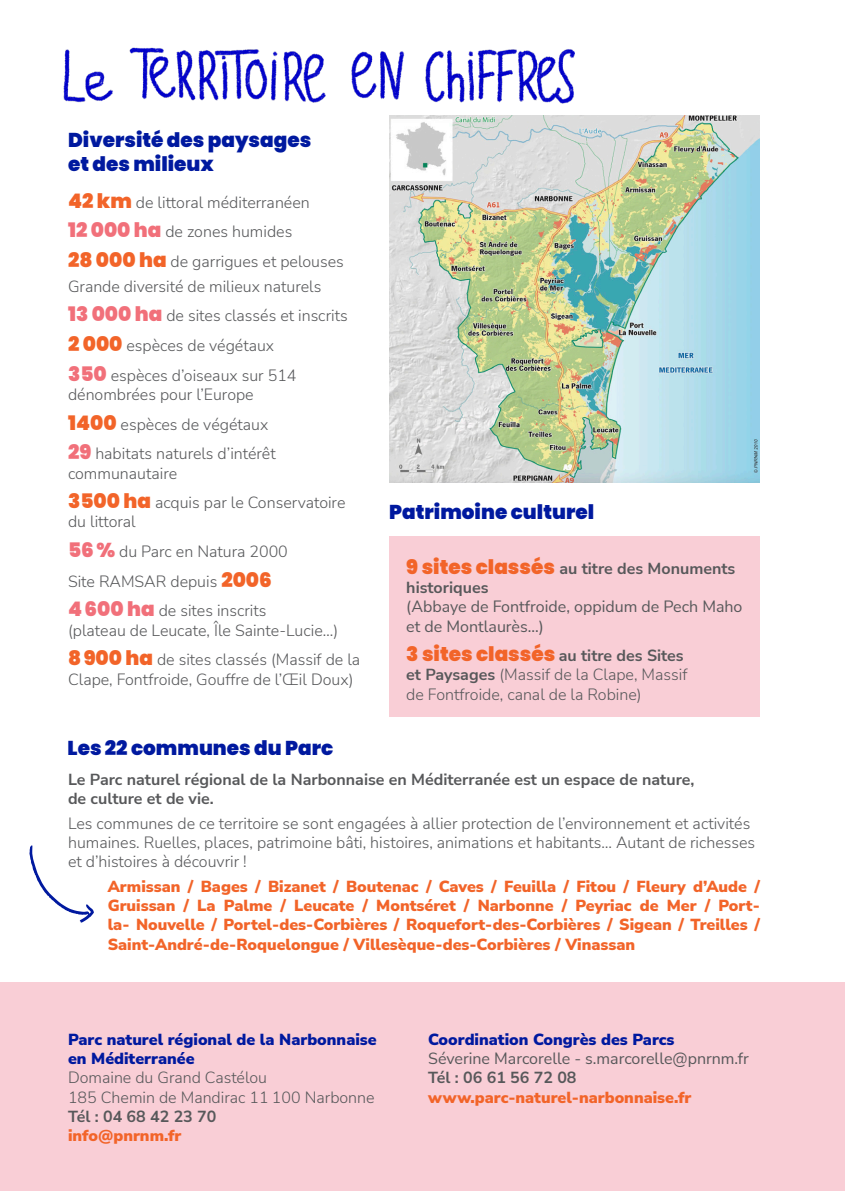
<style>
.page{position:relative;width:845px;height:1191px;background:#fff}
.page>*{position:absolute;margin:0;border:0;box-sizing:border-box;transform-origin:0 0}
.t1{font:900 20px/24px "Poppins";color:#00199f}
.t2{font:300 16px/19.2px "Nunito Sans";color:#57585a}
.t3{font:900 16px/19.2px "Nunito Sans";color:#f26429;text-align:justify}
.t4{font:700 16px/19.2px "Nunito Sans";color:#57585a}
.t5{font:16px/19.2px "Nunito Sans";color:#57585a}
.t6{font:900 16px/19.2px "Nunito Sans";color:#00199f}
.s1{font-family:"Poppins";font-weight:900;font-size:20px;color:#f26429}
.s2{font-family:"Poppins";font-weight:900;font-size:20px;color:#f1707a}
.s3{font-weight:700}
</style>
<div class="page">
<div style="left:0;top:982px;width:845px;height:209px;background:#f9ced6"></div>
<img style="left:389px;top:115px;width:371px;height:367px">
<div style="left:389px;top:536px;width:371px;height:180px;background:#f9ced6"></div>
<img style="left:63px;top:47px;width:511px;height:57px">
<svg style="left:29px;top:845px;width:65px;height:77px"></svg>
<p class="t1" style="left:68px;top:129px;width:245px">Diversité des paysages et des milieux</p>
<p class="t2" style="left:68px;top:192px;width:243px"><span class="s1">42 km</span> de littoral méditerranéen</p>
<p class="t2" style="left:68px;top:221px;width:226px"><span class="s2">12 000 ha</span> de zones humides</p>
<p class="t2" style="left:68px;top:251px;width:277px"><span class="s1">28 000 ha</span> de garrigues et pelouses</p>
<p class="t2" style="left:68px;top:276px;width:255px">Grande diversité de milieux naturels</p>
<p class="t2" style="left:68px;top:306px;width:281px"><span class="s2">13 000 ha</span> de sites classés et inscrits</p>
<p class="t2" style="left:68px;top:335px;width:208px"><span class="s1">2 000</span> espèces de végétaux</p>
<p class="t2" style="left:68px;top:365px;width:230px"><span class="s2">350</span> espèces d’oiseaux sur 514 dénombrées pour l’Europe</p>
<p class="t2" style="left:68px;top:414px;width:202px"><span class="s1">1400</span> espèces de végétaux</p>
<p class="t2" style="left:68px;top:443px;width:209px"><span class="s2">29</span> habitats naturels d’intérêt communautaire</p>
<p class="t2" style="left:68px;top:492px;width:279px"><span class="s1">3500 ha</span> acquis par le Conservatoire du littoral</p>
<p class="t2" style="left:68px;top:541px;width:221px"><span class="s2">56%</span> du Parc en Natura 2000</p>
<p class="t2" style="left:68px;top:571px;width:205px">Site RAMSAR depuis <span class="s1">2006</span></p>
<p class="t2" style="left:68px;top:601px;width:272px"><span class="s2">4600 ha</span> de sites inscrits<br>(plateau de Leucate, Île Sainte-Lucie…)</p>
<p class="t2" style="left:68px;top:649px;width:294px"><span class="s1">8900 ha</span> de sites classés (Massif de la<br>Clape, Fontfroide, Gouffre de l’Œil Doux)</p>
<p class="t1" style="left:68px;top:736px;width:267px">Les 22 communes du Parc</p>
<p class="t1" style="left:389px;top:500px;width:206px">Patrimoine culturel</p>
<p class="t4" style="left:406px;top:558px;width:330px"><span class="s1">9 sites classés</span> au titre des Monuments historiques</p>
<p class="t5" style="left:406px;top:596px;width:338px">(Abbaye de Fontfroide, oppidum de Pech Maho et de Montlaurès…)</p>
<p class="t2" style="left:406px;top:645px;width:283px"><span class="s1">3 sites classés</span> <span class="s3">au titre des Sites et Paysages</span> (Massif de la Clape, Massif de Fontfroide, canal de la Robine)</p>
<p class="t4" style="left:68px;top:768px;width:628px">Le Parc naturel régional de la Narbonnaise en Méditerranée est un espace de nature, de culture et de vie.</p>
<p class="t2" style="left:68px;top:813px;width:689px">Les communes de ce territoire se sont engagées à allier protection de l’environnement et activités humaines. Ruelles, places, patrimoine bâti, histoires, animations et habitants… Autant de richesses et d’histoires à découvrir !</p>
<p class="t3" style="left:108px;top:876px;width:653px">Armissan / Bages / Bizanet / Boutenac / Caves / Feuilla / Fitou / Fleury d’Aude / Gruissan / La Palme / Leucate / Montséret / Narbonne / Peyriac de Mer / Port&shy;la- Nouvelle / Portel-des-Corbières / Roquefort-des-Corbières / Sigean / Treilles / Saint-André-de-Roquelongue / Villesèque-des-Corbières / Vinassan</p>
<p class="t6" style="left:68px;top:1029px;width:310px">Parc naturel régional de la Narbonnaise en Méditerranée</p>
<p class="t2" style="left:68px;top:1067px;width:201px">Domaine du Grand Castélou</p>
<p class="t2" style="left:68px;top:1086px;width:308px">185 Chemin de Mandirac 11 100 Narbonne</p>
<p class="t4" style="left:68px;top:1106px;width:150px">Tél : 04 68 42 23 70</p>
<p class="t3" style="left:68px;top:1125px;width:115px">info@pnrnm.fr</p>
<p class="t6" style="left:428px;top:1029px;width:248px">Coordination Congrès des Parcs</p>
<p class="t5" style="left:428px;top:1048px;width:322px">Séverine Marcorelle - s.marcorelle@pnrnm.fr</p>
<p class="t4" style="left:428px;top:1067px;width:150px">Tél : 06 61 56 72 08</p>
<p class="t3" style="left:428px;top:1086px;width:265px">www.parc-naturel-narbonnaise.fr</p>
</div>
